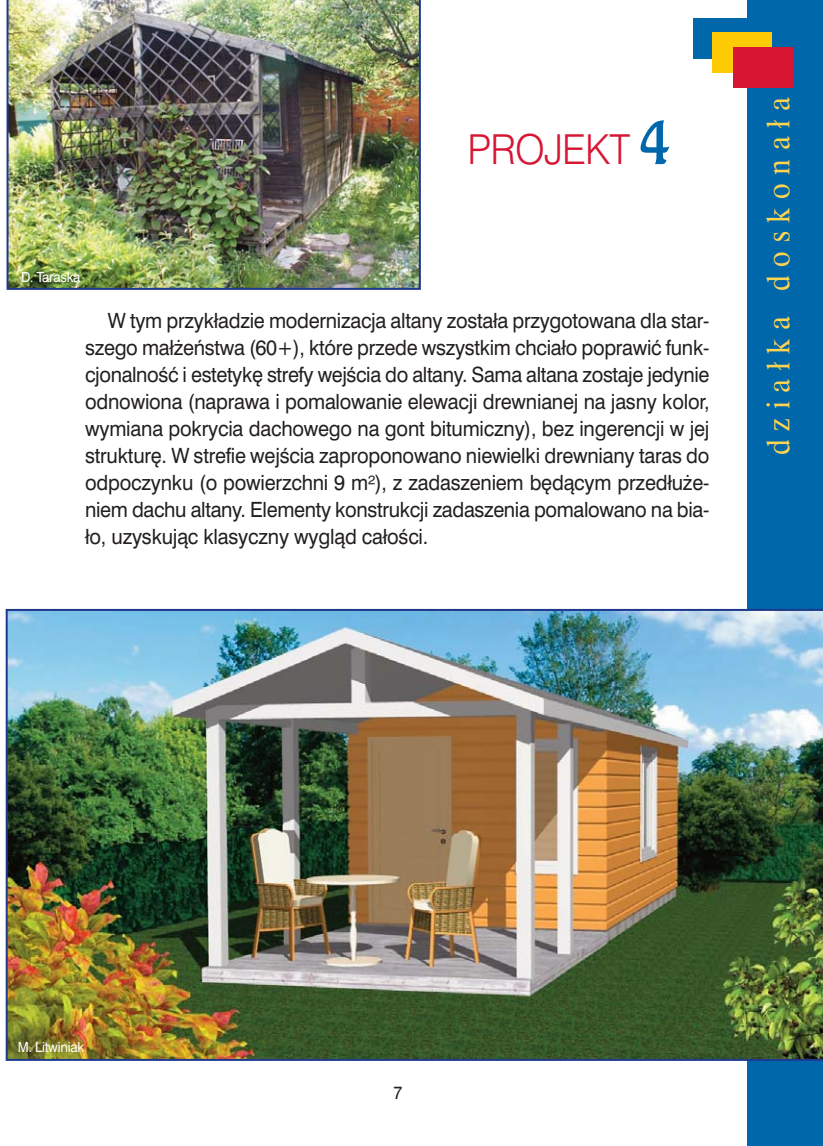
<style>
.page{position:relative;width:823px;height:1146px;background:#fff}
.page>*{position:absolute;margin:0;border:0;box-sizing:border-box;transform-origin:0 0}
.t1{font:300 41.4px "Swiss 721 PL";letter-spacing:-.02em;color:#d71634;scale:.95 1}
.t2{font:32px "Dutch 801 PL";letter-spacing:.3em;color:#ffd44f;scale:.9 1}
.t3{font:21px/27px "Swiss 721 PL";letter-spacing:-.01em;color:#231f20;text-align:justify;scale:.95 1}
.t4{font:18px "Swiss 721 PL";color:#231f20;scale:.9 1}
.t5{font:14px "Swiss 721 PL";letter-spacing:-.02em;color:#fff;scale:.95 1}
.s1{font-family:"Seagull PL";font-weight:500;font-size:60px;color:#0067ab}
</style>
<div class="page">
<div style="left:747px;top:0;width:75px;height:1145px;background:#0067ab"></div>
<div style="left:693px;top:18px;width:59px;height:41px;background:#0067ab"></div>
<div style="left:712px;top:32px;width:59px;height:41px;background:#ffcb04"></div>
<div style="left:732px;top:47px;width:60px;height:41px;background:#d71634"></div>
<img style="left:6px;top:609px;width:816px;height:451px">
<img style="left:7px;top:0;width:413px;height:290px">
<p class="t5" style="left:21px;top:272px;width:64px">D. Taraska</p>
<h1 class="t1" style="left:467px;top:130px;width:214px">PRO JEKT <span class="s1">4</span></h1>
<p class="t3" style="left:85px;top:309px;width:658px;text-indent:23px">W tym przy kła dzie mo der ni za cja al ta ny zo sta ła przy go to wa na dla star - sze go mał ˝eƒ stwa (60+), któ re przede wszyst kim chcia ło po pra wiç funk - cjo nal noÊç i es te ty k´ stre fy wej Êcia do al ta ny. Sa ma al ta na zo sta je je dy nie od no wio na (na pra wa i po ma lo wa nie ele wa cji drew nia nej na ja sny ko lor, wy mia na po kry cia da cho we go na gont bi tu micz ny), bez in ge ren cji w jej struk tu r´. W stre fie wej Êcia za pro po no wa no nie wiel ki drew nia ny ta ras do od po czyn ku (o po wierzch ni 9 m²), z za da sze niem b´dà cym prze dłu ˝e - niem da chu al ta ny. Ele men ty kon struk cji za da sze nia po ma lo wa no na bia - ło, uzy sku jàc kla sycz ny wy glàd ca ło Êci.</p>
<h2 class="t2" style="left:766px;top:455px;width:399px;rotate:-90deg">działka doskonała</h2>
<p class="t5" style="left:18px;top:1041px;width:71px">M. Litwiniak</p>
<p class="t4" style="left:393px;top:1085px;width:11px">7</p>
</div>
